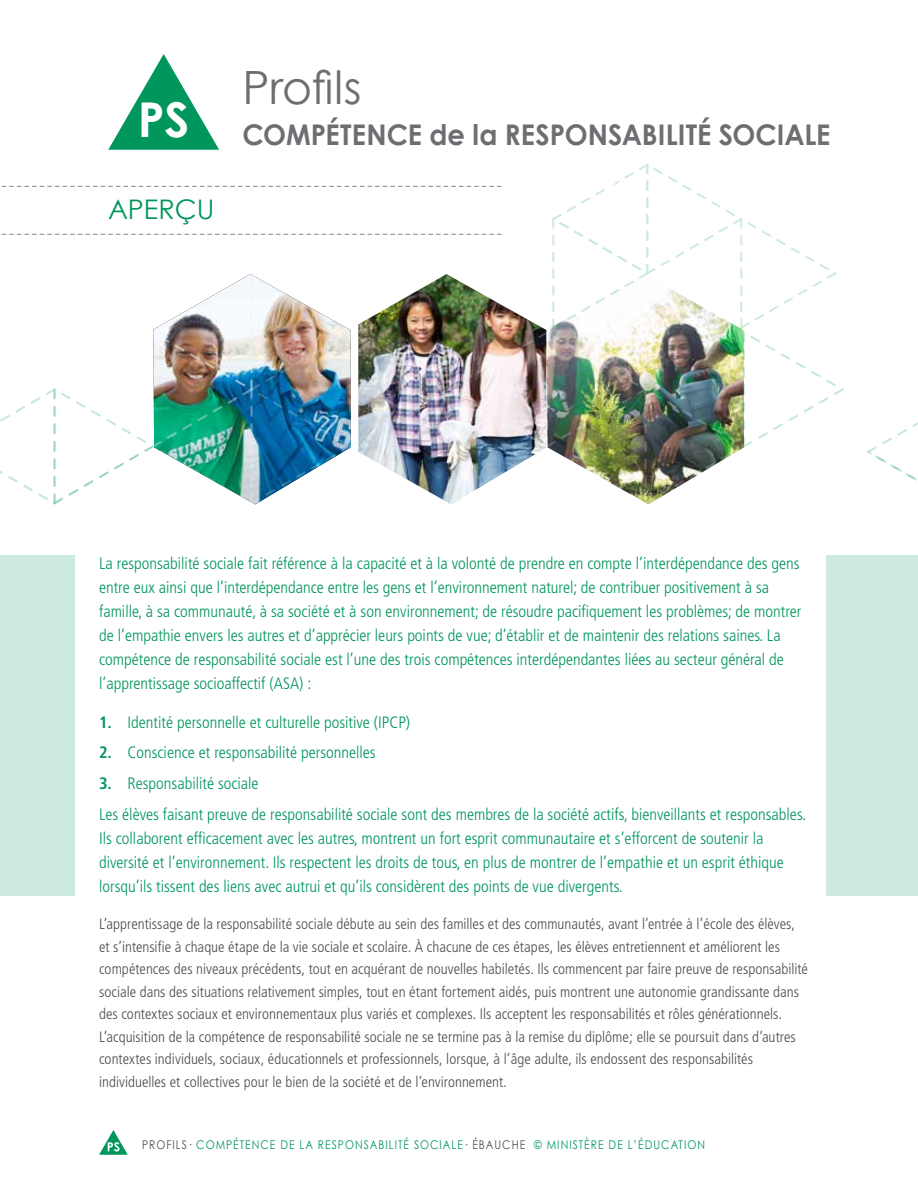
<style>
.page{position:relative;width:918px;height:1188px;background:#fff}
.page>*{position:absolute;margin:0;border:0;box-sizing:border-box;transform-origin:0 0}
.t1{font:45.9px "Century Gothic";letter-spacing:-.01em;color:#6d6e71}
.t2{font:700 28.5px "Century Gothic";color:#6d6e71;scale:.96 1}
.t3{font:27px "Century Gothic";color:#00965c}
.t4{font:300 condensed 16.5px/24px "Frutiger";color:#00965c}
.t5{font:300 condensed 15px/22.5px "Frutiger";color:#4d4d4f}
.t6{font:12px "Century Gothic";letter-spacing:.1em;color:#00965c;scale:.86 1}
.s1{font-weight:700}
.s2{color:#4d4d4f}
</style>
<div class="page">
<svg style="left:99px;top:1130px;width:29px;height:25px"></svg>
<div style="left:0;top:555px;width:75px;height:340px;background:#cceade"></div>
<div style="left:826px;top:555px;width:92px;height:340px;background:#cceade"></div>
<svg style="left:108px;top:54px;width:111px;height:96px"></svg>
<svg style="left:866px;top:422px;width:52px;height:59px"></svg>
<img style="left:0;top:163px;width:845px;height:345px">
<h1 class="t1" style="left:243px;top:60px;width:121px">Profils</h1>
<h2 class="t2" style="left:138px;top:117px;width:723px"><sup>PS</sup> COMPÉTENCE de la RESPONSABILITÉ SOCIALE</h2>
<h3 class="t3" style="left:108px;top:193px;width:108px">APERÇU</h3>
<p class="t4" style="left:99px;top:551px;width:704px">La responsabilité sociale fait référence à la capacité et à la volonté de prendre en compte l’interdépendance des gens entre eux ainsi que l’interdépendance entre les gens et l’environnement naturel; de contribuer positivement à sa famille, à sa communauté, à sa société et à son environnement; de résoudre pacifiquement les problèmes; de montrer de l’empathie envers les autres et d’apprécier leurs points de vue; d’établir et de maintenir des relations saines. La compétence de responsabilité sociale est l’une des trois compétences interdépendantes liées au secteur général de l’apprentissage socioaffectif (ASA) :</p>
<p class="t4" style="left:99px;top:710px;width:313px"><span class="s1">1.</span> Identité personnelle et culturelle positive (IPCP)</p>
<p class="t4" style="left:99px;top:741px;width:278px"><span class="s1">2.</span> Conscience et responsabilité personnelles</p>
<p class="t4" style="left:99px;top:768px;width:709px;line-height:30.8px"><span class="s1">3.</span> Responsabilité sociale<br>Les élèves faisant preuve de responsabilité sociale sont des membres de la société actifs, bienveillants et responsables.</p>
<p class="t4" style="left:99px;top:827px;width:686px">Ils collaborent efficacement avec les autres, montrent un fort esprit communautaire et s’efforcent de soutenir la diversité et l’environnement. Ils respectent les droits de tous, en plus de montrer de l’empathie et un esprit éthique lorsqu’ils tissent des liens avec autrui et qu’ils considèrent des points de vue divergents.</p>
<p class="t5" style="left:99px;top:913px;width:710px">L’apprentissage de la responsabilité sociale débute au sein des familles et des communautés, avant l’entrée à l’école des élèves, et s’intensifie à chaque étape de la vie sociale et scolaire. À chacune de ces étapes, les élèves entretiennent et améliorent les compétences des niveaux précédents, tout en acquérant de nouvelles habiletés. Ils commencent par faire preuve de responsabilité sociale dans des situations relativement simples, tout en étant fortement aidés, puis montrent une autonomie grandissante dans des contextes sociaux et environnementaux plus variés et complexes. Ils acceptent les responsabilités et rôles générationnels.<br>L’acquisition de la compétence de responsabilité sociale ne se termine pas à la remise du diplôme; elle se poursuit dans d’autres contextes individuels, sociaux, éducationnels et professionnels, lorsque, à l’âge adulte, ils endossent des responsabilités individuelles et collectives pour le bien de la société et de l’environnement.</p>
<p class="t6" style="left:142px;top:1137px;width:656px"><span class="s2">PROFILS·</span> COMPÉTENCE DE LA RESPONSABILITÉ SOCIALE<span class="s2">· ÉBAUCHE</span> © MINISTÈRE DE L’ÉDUCATION</p>
</div>
